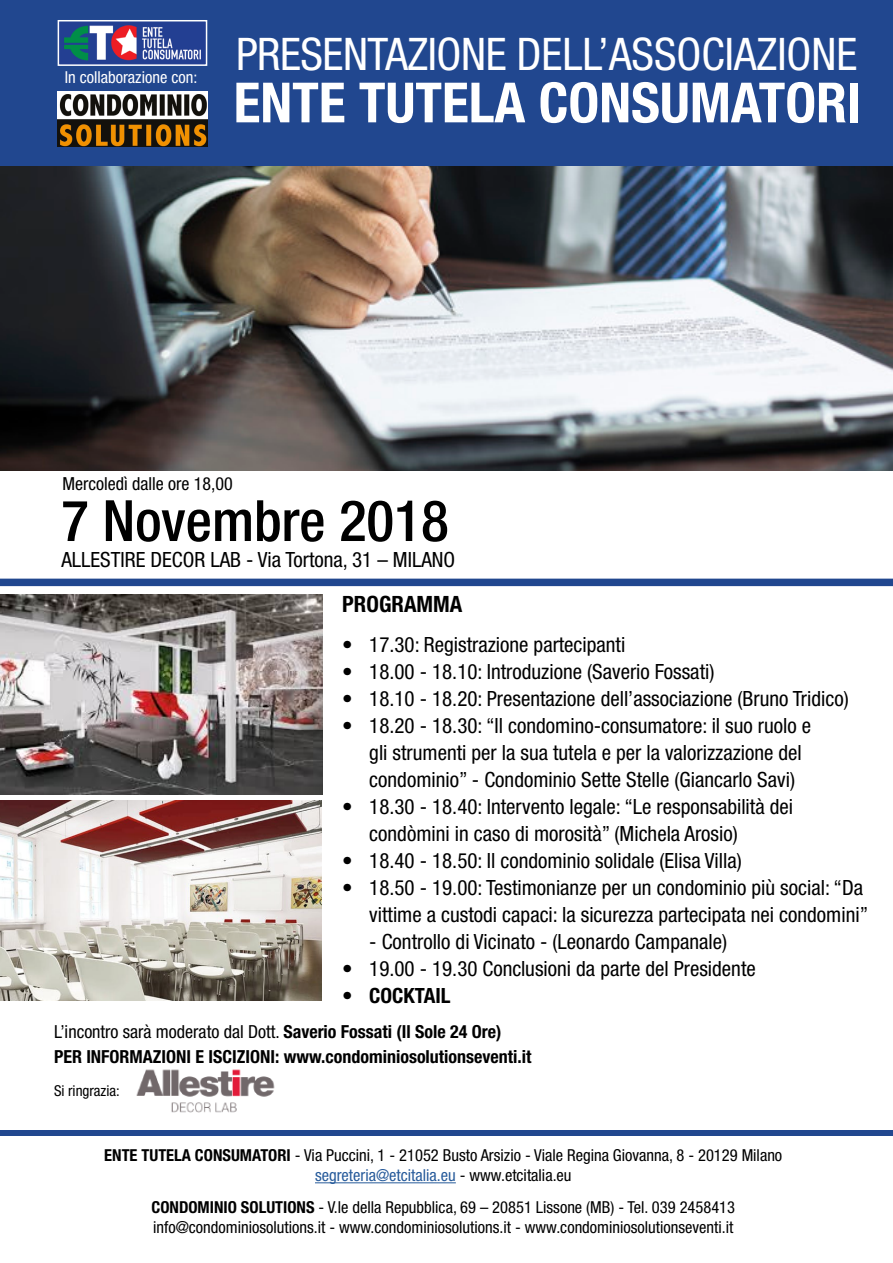
<style>
.page{position:relative;width:893px;height:1263px;background:#fff}
.page>*{position:absolute;margin:0;border:0;box-sizing:border-box;transform-origin:0 0}
.t1{font:500 condensed 57px "Helvetica Neue LT Std";color:#000}
.t2{font:700 condensed 55.5px "Helvetica Neue LT Std";color:#fff}
.t3{font:condensed 45px "Helvetica Neue LT Std";color:#fff}
.t4{font:700 condensed 22.5px "Helvetica Neue LT Std";color:#000}
.t5{font:condensed 21px/27px "Helvetica Neue LT Std";color:#000}
.t6{font:700 condensed 21px "Helvetica Neue LT Std";color:#000}
.t7{font:condensed 18px "Helvetica Neue LT Std";color:#000}
.t8{font:700 condensed 18px "Helvetica Neue LT Std";color:#000}
.t9{font:condensed 16.5px "Helvetica Neue LT Std";color:#000}
.t10{font:condensed 16.5px "Helvetica Neue LT Std";color:#275b9b}
.t11{font:condensed 16.5px "Helvetica Neue LT Std";color:#fff}
.t12{font:condensed 15px "Helvetica Neue LT Std";color:#000}
.s1{font-weight:700}
.s2{color:#000}
</style>
<div class="page">
<img style="left:0;top:165px;width:893px;height:305px">
<div style="left:0;top:0;width:893px;height:165px;background:#21478f"></div>
<div style="left:0;top:1130px;width:893px;height:5px;background:#21478f"></div>
<div style="left:0;top:579px;width:893px;height:7px;background:#21478f"></div>
<img style="left:58px;top:92px;width:149px;height:55px">
<img style="left:64px;top:25px;width:137px;height:36px">
<div style="left:58px;top:20px;width:149px;height:46px;border:2px solid #fff"></div>
<img style="left:0;top:594px;width:323px;height:200px">
<img style="left:0;top:800px;width:322px;height:200px">
<img style="left:136px;top:1069px;width:139px;height:44px">
<hr style="left:315px;top:1182px;width:141px;height:1px;background:#275b9b">
<p class="t11" style="left:65px;top:68px;width:134px">In collaborazione con:</p>
<p class="t3" style="left:236px;top:28px;width:623px">PRESENTAZIONE DELL’ASSOCIAZIONE</p>
<p class="t2" style="left:234px;top:69px;width:629px">ENTE TUTELA CONSUMATORI</p>
<p class="t7" style="left:63px;top:473px;width:172px">Mercoledì dalle ore 18,00</p>
<p class="t1" style="left:61px;top:487px;width:389px">7 Novembre 2018</p>
<p class="t5" style="left:61px;top:546px;width:395px">ALLESTIRE DECOR LAB - Via Tortona, 31 – MILANO</p>
<p class="t4" style="left:342px;top:591px;width:122px">PROGRAMMA</p>
<p class="t5" style="left:342px;top:631px;width:285px">• 17.30: Registrazione partecipanti</p>
<p class="t5" style="left:342px;top:658px;width:374px">• 18.00 - 18.10: Introduzione (Saverio Fossati)</p>
<p class="t5" style="left:342px;top:685px;width:508px">• 18.10 - 18.20: Presentazione dell’associazione (Bruno Tridico)</p>
<p class="t5" style="left:369px;top:712px;width:443px;text-indent:-27px">• 18.20 - 18.30: “Il condomino-consumatore: il suo ruolo e gli strumenti per la sua tutela e per la valorizzazione del condominio” - Condominio Sette Stelle (Giancarlo Savi)</p>
<p class="t5" style="left:369px;top:793px;width:425px;text-indent:-27px">• 18.30 - 18.40: Intervento legale: “Le responsabilità dei condòmini in caso di morosità” (Michela Arosio)</p>
<p class="t5" style="left:342px;top:847px;width:401px">• 18.40 - 18.50: Il condominio solidale (Elisa Villa)</p>
<p class="t5" style="left:342px;top:874px;width:527px;text-align:right">• 18.50 - 19.00: Testimonianze per un condominio più social: “Da vittime a custodi capaci: la sicurezza partecipata nei condomini”</p>
<p class="t5" style="left:369px;top:928px;width:359px">- Controllo di Vicinato - (Leonardo Campanale)</p>
<p class="t5" style="left:342px;top:955px;width:415px">• 19.00 - 19.30 Conclusioni da parte del Presidente</p>
<p class="t6" style="left:342px;top:983px;width:110px">• COCKTAIL</p>
<p class="t7" style="left:54px;top:1021px;width:449px">L’incontro sarà moderato dal Dott. <span class="s1">Saverio Fossati (Il Sole 24 Ore)</span></p>
<p class="t8" style="left:54px;top:1046px;width:479px">PER INFORMAZIONI E ISCIZIONI: www.condominiosolutionseventi.it</p>
<p class="t12" style="left:54px;top:1082px;width:67px">Si ringrazia:</p>
<p class="t9" style="left:104px;top:1146px;width:679px"><span class="s1">ENTE TUTELA CONSUMATORI</span> - Via Puccini, 1 - 21052 Busto Arsizio - Viale Regina Giovanna, 8 - 20129 Milano</p>
<p class="t10" style="left:315px;top:1166px;width:258px">segreteria@etcitalia.eu <span class="s2">- www.etcitalia.eu</span></p>
<p class="t9" style="left:151px;top:1198px;width:585px"><span class="s1">CONDOMINIO SOLUTIONS</span> - V.le della Repubblica, 69 – 20851 Lissone (MB) - Tel. 039 2458413</p>
<p class="t9" style="left:153px;top:1218px;width:582px">info@condominiosolutions.it - www.condominiosolutions.it - www.condominiosolutionseventi.it</p>
</div>
